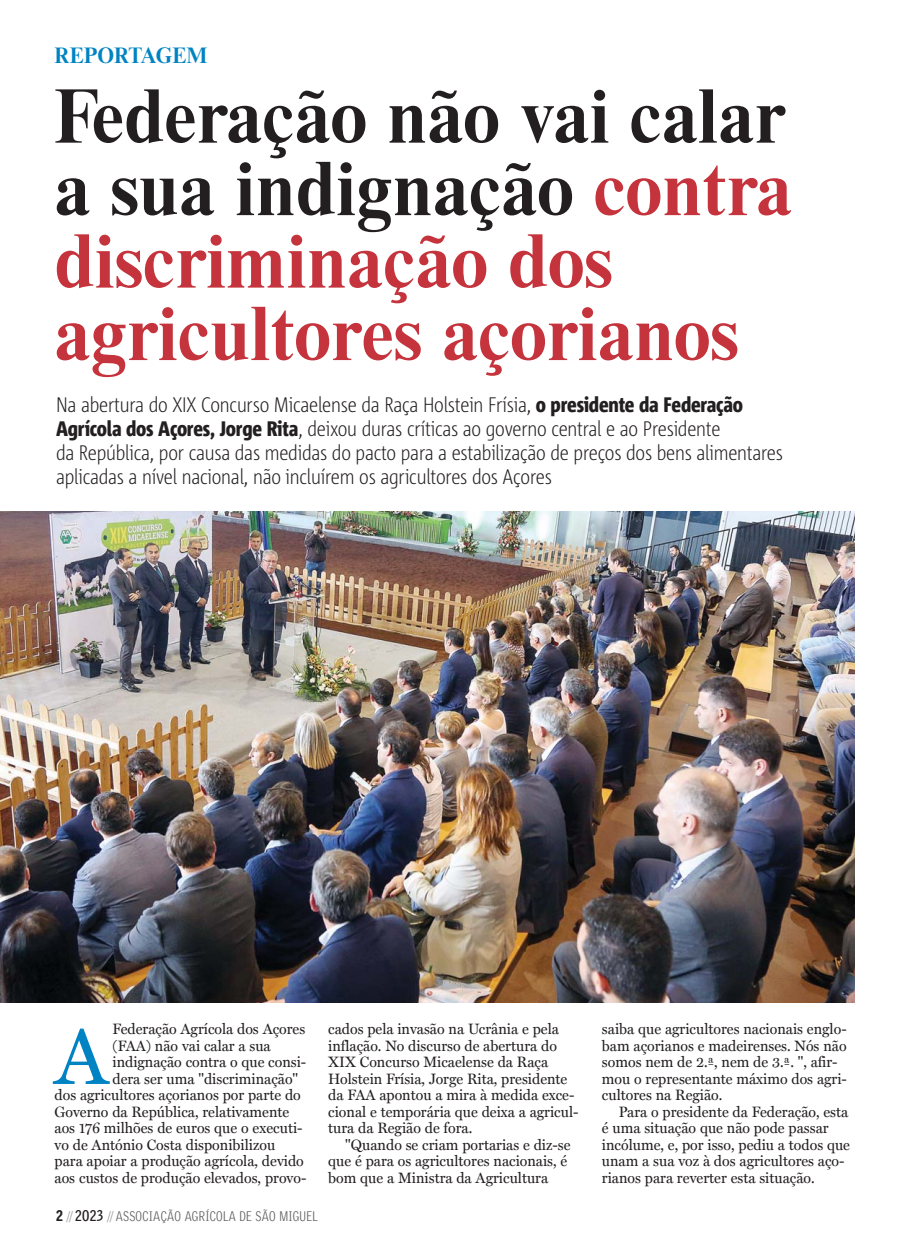
<style>
.page{position:relative;width:917px;height:1257px;background:#fff}
.page>*{position:absolute;margin:0;border:0;box-sizing:border-box;transform-origin:0 0}
.t1{font:79.8px "Miller Text";color:#0083c2;scale:.96 1}
.t2{font:700 72.45px/72.4px "Times Eighteen LT";color:#c5333c}
.t3{font:300 21px/24px "Corpid Cd LF";letter-spacing:-.01em;color:#231f20}
.t4{font:700 21px "Times Eighteen LT";color:#0083c2}
.t5{font:15px "Miller Text";color:#231f20;scale:.96 1}
.t6{font:300 13.5px "Griffith Gothic Cond";letter-spacing:.025em;color:#58595b}
.s1{color:#231f20}
.s2{font-weight:800}
.s3{font-weight:900;font-size:15px;color:#231f20}
.s4{color:#939598}
.s5{font-weight:700;font-size:15px;color:#231f20}
</style>
<div class="page">
<img style="left:0;top:512px;width:854px;height:491px">
<p class="t4" style="left:55px;top:46px;width:154px">REPORTAGEM</p>
<p class="t2" style="left:55px;top:85px;width:739px"><span class="s1">Federação não vai calar a sua indignação</span> contra discriminação dos agricultores açorianos</p>
<p class="t3" style="left:56px;top:394px;width:728px">Na abertura do XIX Concurso Micaelense da Raça Holstein Frísia, <span class="s2">o presidente da Federação Agrícola dos Açores, Jorge Rita</span>, deixou duras críticas ao governo central e ao Presidente<br>da República, por causa das medidas do pacto para a estabilização de preços dos bens alimentares aplicadas a nível nacional, não incluírem os agricultores dos Açores</p>
<p class="t1" style="left:55px;top:1009px;width:57px">A</p>
<p class="t5" style="left:112px;top:1020px;width:202px">Federação Agrícola dos Açores</p>
<p class="t5" style="left:112px;top:1037px;width:166px">(FAA) não vai calar a sua</p>
<p class="t5" style="left:112px;top:1053px;width:203px">indignação contra o que consi-</p>
<p class="t5" style="left:112px;top:1070px;width:195px">dera ser uma "discriminação"</p>
<p class="t5" style="left:55px;top:1086px;width:258px">dos agricultores açorianos por parte do</p>
<p class="t5" style="left:55px;top:1103px;width:246px">Governo da República, relativamente</p>
<p class="t5" style="left:55px;top:1119px;width:260px">aos 176 milhões de euros que o executi-</p>
<p class="t5" style="left:55px;top:1136px;width:231px">vo de António Costa disponibilizou</p>
<p class="t5" style="left:55px;top:1152px;width:261px">para apoiar a produção agrícola, devido</p>
<p class="t5" style="left:55px;top:1169px;width:264px">aos custos de produção elevados, provo-</p>
<p class="t6" style="left:56px;top:1209px;width:263px"><span class="s3">2</span> <span class="s4">//</span> <span class="s5">2023</span> <span class="s4">//</span> ASSOCIAÇÃO AGRÍCOLA DE SÃO MIGUEL</p>
<p class="t5" style="left:328px;top:1020px;width:242px">cados pela invasão na Ucrânia e pela</p>
<p class="t5" style="left:328px;top:1037px;width:240px">inflação. No discurso de abertura do</p>
<p class="t5" style="left:328px;top:1053px;width:231px">XIX Concurso Micaelense da Raça</p>
<p class="t5" style="left:328px;top:1070px;width:251px">Holstein Frísia, Jorge Rita, presidente</p>
<p class="t5" style="left:328px;top:1086px;width:258px">da FAA apontou a mira à medida exce-</p>
<p class="t5" style="left:328px;top:1103px;width:262px">cional e temporária que deixa a agricul-</p>
<p class="t5" style="left:328px;top:1119px;width:152px">tura da Região de fora.</p>
<p class="t5" style="left:345px;top:1136px;width:236px">"Quando se criam portarias e diz-se</p>
<p class="t5" style="left:328px;top:1152px;width:251px">que é para os agricultores nacionais, é</p>
<p class="t5" style="left:328px;top:1169px;width:231px">bom que a Ministra da Agricultura</p>
<p class="t5" style="left:602px;top:1020px;width:256px">saiba que agricultores nacionais englo-</p>
<p class="t5" style="left:602px;top:1037px;width:256px">bam açorianos e madeirenses. Nós não</p>
<p class="t5" style="left:602px;top:1053px;width:247px">somos nem de 2.ª, nem de 3.ª. ", afir-</p>
<p class="t5" style="left:602px;top:1070px;width:257px">mou o representante máximo dos agri-</p>
<p class="t5" style="left:602px;top:1086px;width:127px">cultores na Região.</p>
<p class="t5" style="left:619px;top:1103px;width:240px">Para o presidente da Federação, esta</p>
<p class="t5" style="left:602px;top:1119px;width:238px">é uma situação que não pode passar</p>
<p class="t5" style="left:602px;top:1136px;width:260px">incólume, e, por isso, pediu a todos que</p>
<p class="t5" style="left:602px;top:1152px;width:254px">unam a sua voz à dos agricultores aço-</p>
<p class="t5" style="left:602px;top:1169px;width:223px">rianos para reverter esta situação.</p>
</div>
